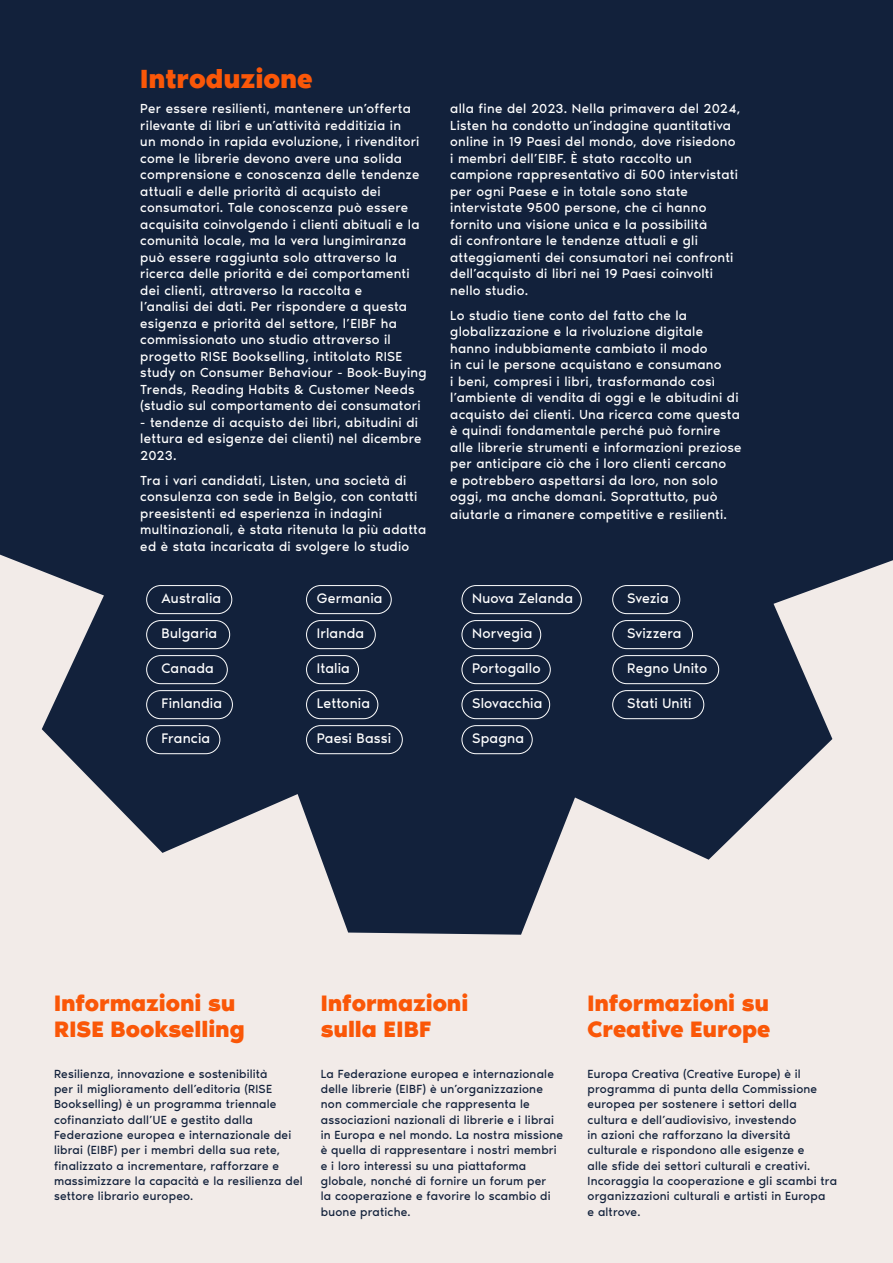
<style>
.page{position:relative;width:893px;height:1263px;background:#f2ebe8}
.page>*{position:absolute;margin:0;border:0;box-sizing:border-box;transform-origin:0 0}
.t1{font:700 27px "Noir Pro";color:#fa5708}
.t2{font:700 22.95px/25.5px "Noir Pro";color:#fa5708}
.t3{font:14.25px "Noir Pro";letter-spacing:.01em;color:#fff}
.t4{font:13.5px/16.5px "Noir Pro";letter-spacing:.02em;color:#fff}
.t5{font:12.15px/15.3px "Noir Pro";letter-spacing:.015em;color:#12213b}
</style>
<div class="page">
<svg style="left:0;top:387px;width:893px;height:548px;fill:#12213b"></svg>
<div style="left:0;top:0;width:893px;height:387px;background:#12213b"></div>
<div style="left:146px;top:585px;width:86px;height:29px;border:1px solid #fff;border-radius:14px"></div>
<div style="left:306px;top:585px;width:86px;height:29px;border:1px solid #fff;border-radius:14px"></div>
<div style="left:612px;top:585px;width:68px;height:29px;border:1px solid #fff;border-radius:14px"></div>
<div style="left:462px;top:585px;width:120px;height:29px;border:1px solid #fff;border-radius:14px"></div>
<div style="left:146px;top:620px;width:84px;height:29px;border:1px solid #fff;border-radius:14px"></div>
<div style="left:306px;top:620px;width:70px;height:29px;border:1px solid #fff;border-radius:14px"></div>
<div style="left:612px;top:620px;width:81px;height:29px;border:1px solid #fff;border-radius:14px"></div>
<div style="left:462px;top:620px;width:79px;height:29px;border:1px solid #fff;border-radius:14px"></div>
<div style="left:146px;top:655px;width:82px;height:29px;border:1px solid #fff;border-radius:14px"></div>
<div style="left:306px;top:655px;width:53px;height:29px;border:1px solid #fff;border-radius:14px"></div>
<div style="left:612px;top:655px;width:107px;height:29px;border:1px solid #fff;border-radius:14px"></div>
<div style="left:462px;top:655px;width:89px;height:29px;border:1px solid #fff;border-radius:14px"></div>
<div style="left:146px;top:690px;width:87px;height:29px;border:1px solid #fff;border-radius:14px"></div>
<div style="left:306px;top:690px;width:72px;height:29px;border:1px solid #fff;border-radius:14px"></div>
<div style="left:612px;top:690px;width:92px;height:29px;border:1px solid #fff;border-radius:14px"></div>
<div style="left:462px;top:690px;width:88px;height:29px;border:1px solid #fff;border-radius:14px"></div>
<div style="left:146px;top:725px;width:74px;height:29px;border:1px solid #fff;border-radius:14px"></div>
<div style="left:306px;top:725px;width:97px;height:29px;border:1px solid #fff;border-radius:14px"></div>
<div style="left:462px;top:725px;width:71px;height:29px;border:1px solid #fff;border-radius:14px"></div>
<h3 class="t1" style="left:140px;top:57px;width:174px">Introduzione</h3>
<p class="t4" style="left:140px;top:100px;width:288px">Per essere resilienti, mantenere un’offerta rilevante di libri e un’attività redditizia in<br>un mondo in rapida evoluzione, i rivenditori come le librerie devono avere una solida comprensione e conoscenza delle tendenze attuali e delle priorità di acquisto dei consumatori. Tale conoscenza può essere acquisita coinvolgendo i clienti abituali e la comunità locale, ma la vera lungimiranza può essere raggiunta solo attraverso la ricerca delle priorità e dei comportamenti dei clienti, attraverso la raccolta e<br>l’analisi dei dati. Per rispondere a questa esigenza e priorità del settore, l’EIBF ha commissionato uno studio attraverso il progetto RISE Bookselling, intitolato RISE study on Consumer Behaviour - Book-Buying Trends, Reading Habits &amp; Customer Needs (studio sul comportamento dei consumatori</p>
<p class="t4" style="left:140px;top:413px;width:283px">- tendenze di acquisto dei libri, abitudini di lettura ed esigenze dei clienti) nel dicembre<br>2023.</p>
<p class="t4" style="left:140px;top:471px;width:287px">Tra i vari candidati, Listen, una società di consulenza con sede in Belgio, con contatti preesistenti ed esperienza in indagini multinazionali, è stata ritenuta la più adatta ed è stata incaricata di svolgere lo studio</p>
<p class="t3" style="left:162px;top:588px;width:61px">Australia</p>
<p class="t3" style="left:162px;top:623px;width:57px">Bulgaria</p>
<p class="t3" style="left:162px;top:658px;width:54px">Canada</p>
<p class="t3" style="left:162px;top:693px;width:62px">Finlandia</p>
<p class="t3" style="left:162px;top:728px;width:50px">Francia</p>
<p class="t3" style="left:317px;top:588px;width:67px">Germania</p>
<p class="t3" style="left:317px;top:623px;width:49px">Irlanda</p>
<p class="t3" style="left:317px;top:658px;width:35px">Italia</p>
<p class="t3" style="left:317px;top:693px;width:55px">Lettonia</p>
<p class="t3" style="left:317px;top:728px;width:76px">Paesi Bassi</p>
<p class="t4" style="left:450px;top:100px;width:292px">alla fine del 2023. Nella primavera del 2024, Listen ha condotto un’indagine quantitativa online in 19 Paesi del mondo, dove risiedono i membri dell’EIBF. È stato raccolto un campione rappresentativo di 500 intervistati per ogni Paese e in totale sono state intervistate 9500 persone, che ci hanno fornito una visione unica e la possibilità<br>di confrontare le tendenze attuali e gli atteggiamenti dei consumatori nei confronti dell’acquisto di libri nei 19 Paesi coinvolti nello studio.</p>
<p class="t4" style="left:450px;top:306px;width:293px">Lo studio tiene conto del fatto che la globalizzazione e la rivoluzione digitale hanno indubbiamente cambiato il modo<br>in cui le persone acquistano e consumano<br>i beni, compresi i libri, trasformando così l’ambiente di vendita di oggi e le abitudini di acquisto dei clienti. Una ricerca come questa è quindi fondamentale perché può fornire alle librerie strumenti e informazioni preziose per anticipare ciò che i loro clienti cercano<br>e potrebbero aspettarsi da loro, non solo oggi, ma anche domani. Soprattutto, può</p>
<p class="t4" style="left:450px;top:506px;width:278px">aiutarle a rimanere competitive e resilienti.</p>
<p class="t3" style="left:472px;top:588px;width:102px">Nuova Zelanda</p>
<p class="t3" style="left:472px;top:623px;width:62px">Norvegia</p>
<p class="t3" style="left:472px;top:658px;width:70px">Portogallo</p>
<p class="t3" style="left:472px;top:693px;width:72px">Slovacchia</p>
<p class="t3" style="left:472px;top:728px;width:53px">Spagna</p>
<p class="t3" style="left:627px;top:588px;width:43px">Svezia</p>
<p class="t3" style="left:627px;top:623px;width:56px">Svizzera</p>
<p class="t3" style="left:627px;top:658px;width:82px">Regno Unito</p>
<p class="t3" style="left:627px;top:693px;width:66px">Stati Uniti</p>
<h3 class="t2" style="left:54px;top:989px;width:192px">Informazioni su<br>RISE Bookselling</h3>
<p class="t5" style="left:54px;top:1065px;width:250px">Resilienza, innovazione e sostenibilità<br>per il miglioramento dell’editoria (RISE Bookselling) è un programma triennale cofinanziato dall’UE e gestito dalla Federazione europea e internazionale dei librai (EIBF) per i membri della sua rete, finalizzato a incrementare, rafforzare e massimizzare la capacità e la resilienza del settore librario europeo.</p>
<h3 class="t2" style="left:321px;top:989px;width:149px">Informazioni sulla EIBF</h3>
<h3 class="t5" style="left:321px;top:1065px;width:244px">La Federazione europea e internazionale delle librerie (EIBF) è un’organizzazione non commerciale che rappresenta le associazioni nazionali di librerie e i librai in Europa e nel mondo. La nostra missione è quella di rappresentare i nostri membri e i loro interessi su una piattaforma globale, nonché di fornire un forum per<br>la cooperazione e favorire lo scambio di buone pratiche.</h3>
<h3 class="t2" style="left:587px;top:989px;width:184px">Informazioni su<br>Creative Europe</h3>
<p class="t5" style="left:587px;top:1065px;width:251px">Europa Creativa (Creative Europe) è il programma di punta della Commissione europea per sostenere i settori della cultura e dell’audiovisivo, investendo<br>in azioni che rafforzano la diversità culturale e rispondono alle esigenze e<br>alle sfide dei settori culturali e creativi.<br>Incoraggia la cooperazione e gli scambi tra organizzazioni culturali e artisti in Europa<br>e altrove.</p>
</div>
